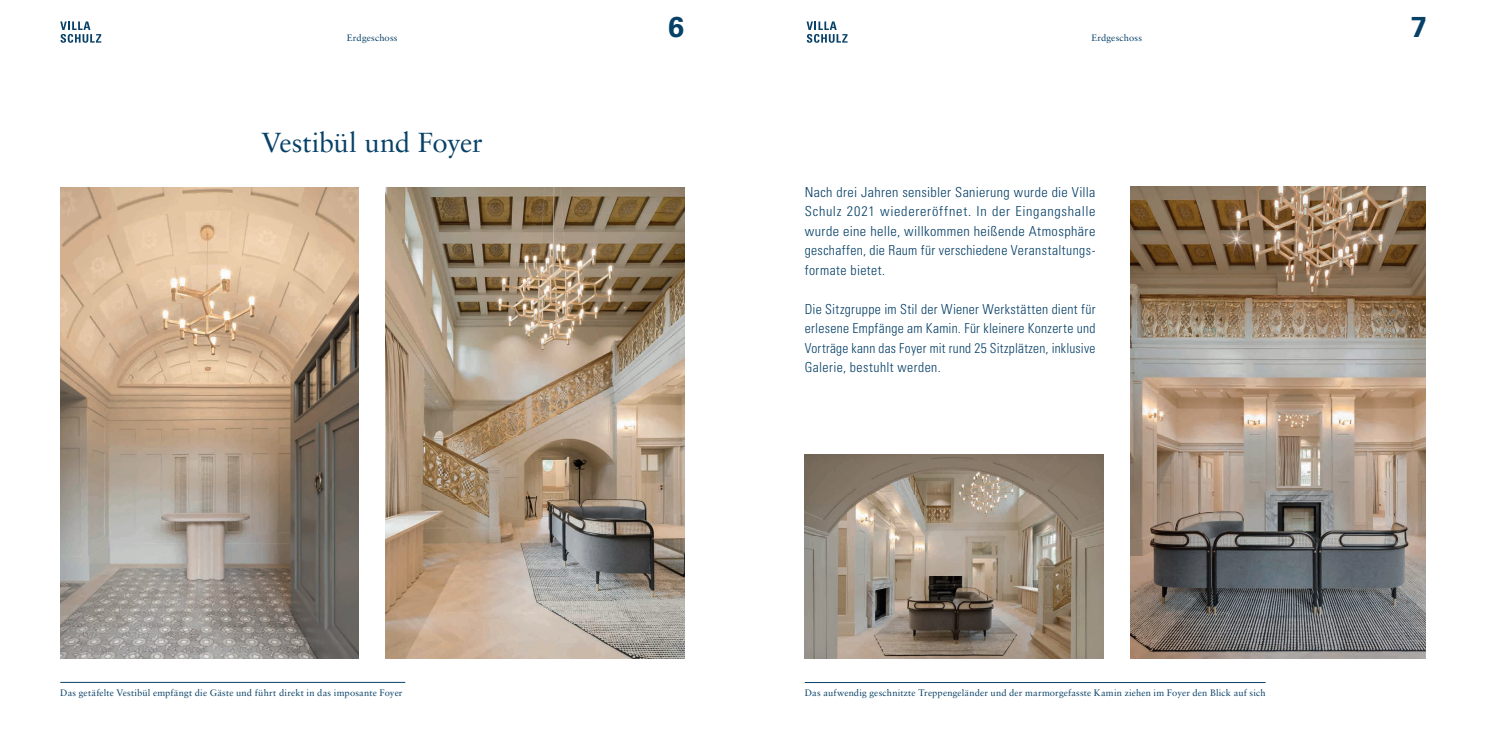
<style>
.page{position:relative;width:1489px;height:745px;background:#fff}
.page>*{position:absolute;margin:0;border:0;box-sizing:border-box;transform-origin:0 0}
.t1{font:700 28.75px "Univers LT Std";color:#084168}
.t2{font:27.5px "Sabon LT Std";letter-spacing:-.015em;color:#084168}
.t3{font:300 condensed 13.75px/19.5px "Univers LT Std";letter-spacing:.025em;color:#084168;text-align:justify}
.t4{font:9.38px "Sabon LT Std";letter-spacing:.015em;color:#084168}
</style>
<div class="page">
<svg style="left:806px;top:21px;width:41px;height:22px"></svg>
<hr style="left:804px;top:681px;width:461px;height:1px;background:#084168">
<svg style="left:60px;top:21px;width:41px;height:22px"></svg>
<hr style="left:60px;top:681px;width:345px;height:1px;background:#084168">
<img style="left:804px;top:454px;width:299px;height:203px">
<img style="left:385px;top:187px;width:299px;height:470px">
<img style="left:60px;top:187px;width:299px;height:470px">
<img style="left:1130px;top:187px;width:295px;height:470px">
<p class="t4" style="left:347px;top:32px;width:52px">Erdgeschoss</p>
<h2 class="t2" style="left:261px;top:126px;width:223px">Vestibül und Foyer</h2>
<p class="t4" style="left:60px;top:686px;width:344px">Das getäfelte Vestibül empfängt die Gäste und führt direkt in das imposante Foyer</p>
<h1 class="t1" style="left:668px;top:10px;width:17px">6</h1>
<p class="t4" style="left:1091px;top:32px;width:52px">Erdgeschoss</p>
<p class="t3" style="left:804px;top:182px;width:292px">Nach drei Jahren sensibler Sanierung wurde die Villa Schulz 2021 wiedereröffnet. In der Eingangshalle wurde eine helle, willkommen heißende Atmosphäre geschaffen, die Raum für verschiedene Veranstaltungs&shy;formate bietet.</p>
<p class="t3" style="left:804px;top:299px;width:292px">Die Sitzgruppe im Stil der Wiener Werkstätten dient für erlesene Empfänge am Kamin. Für kleinere Konzerte und Vorträge kann das Foyer mit rund 25 Sitzplätzen, inklusive Galerie, bestuhlt werden.</p>
<p class="t4" style="left:804px;top:687px;width:462px">Das aufwendig geschnitzte Treppengeländer und der marmorgefasste Kamin ziehen im Foyer den Blick auf sich</p>
<h1 class="t1" style="left:1410px;top:10px;width:17px">7</h1>
</div>
